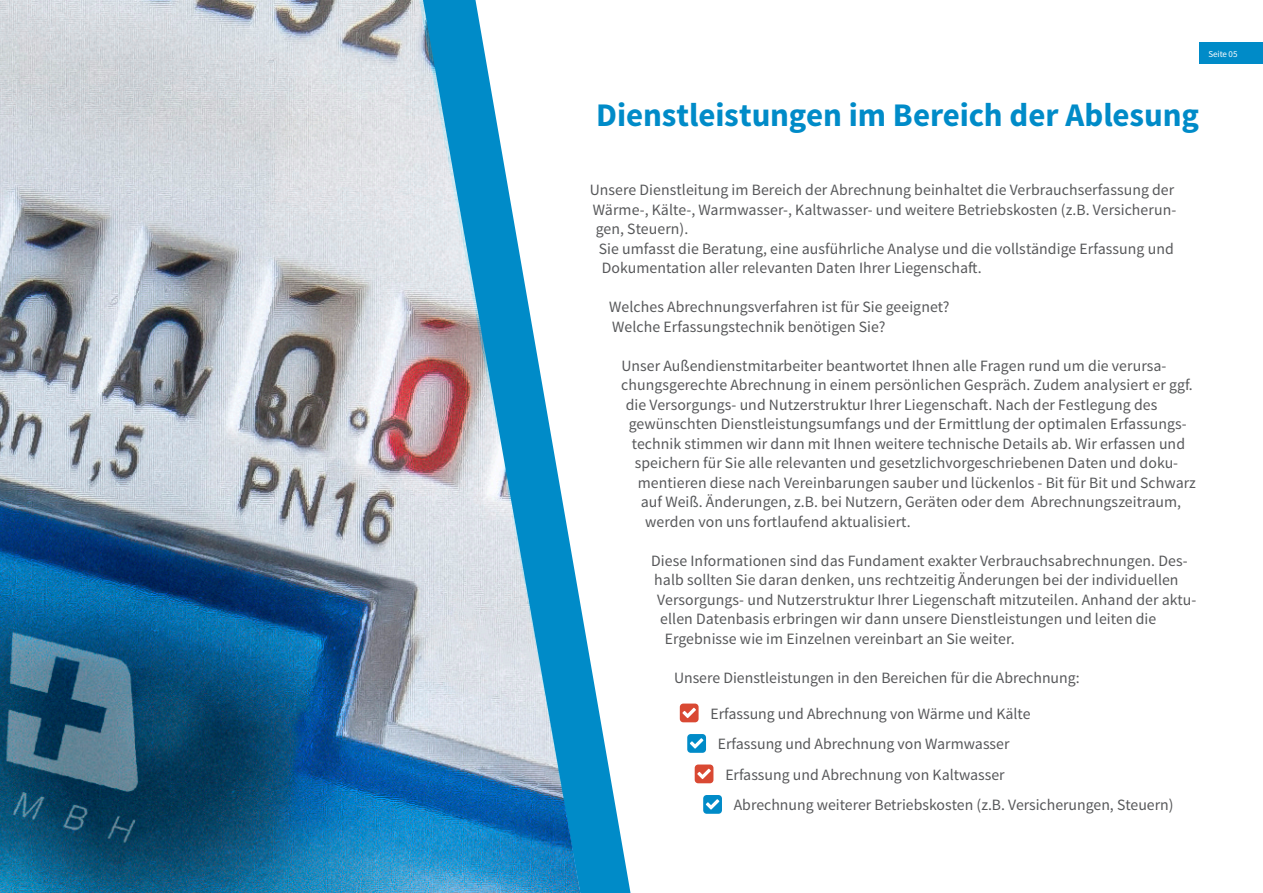
<style>
.page{position:relative;width:1263px;height:893px;background:#fff}
.page>*{position:absolute;margin:0;border:0;box-sizing:border-box;transform-origin:0 0}
.copy{font:700 33px "Source Sans Pro";letter-spacing:-.005em;color:#008bc8}
.Copy_Block{font:15.75px/19.5px "Source Sans Pro";letter-spacing:.005em;color:#57585a}
.Copy_Block-2{font:9px "Source Sans Pro";letter-spacing:-.01em;color:#fff}
</style>
<div class="page">
<img style="left:0;top:0;width:417px;height:893px">
<svg style="left:417px;top:0;width:214px;height:893px"></svg>
<div style="left:1199px;top:43px;width:64px;height:21px;background:#008bc8"></div>
<svg style="left:680px;top:703px;width:19px;height:19px"></svg>
<svg style="left:687px;top:734px;width:19px;height:19px"></svg>
<svg style="left:695px;top:764px;width:18px;height:19px"></svg>
<svg style="left:703px;top:795px;width:19px;height:19px"></svg>
<p class="Copy_Block-2" style="left:1208px;top:48px;width:30px">Seite 05</p>
<p class="copy" style="left:596px;top:94px;width:604px">Dienstleistungen im Bereich der Ablesung</p>
<p class="Copy_Block" style="left:590px;top:181px;width:588px">Unsere Dienstleitung im Bereich der Abrechnung beinhaltet die Verbrauchserfassung der<br>Wärme-, Kälte-, Warmwasser-, Kaltwasser- und weitere Betriebskosten (z.B. Versicherun&shy;gen, Steuern).</p>
<p class="Copy_Block" style="left:599px;top:239px;width:576px">Sie umfasst die Beratung, eine ausführliche Analyse und die vollständige Erfassung und<br>Dokumentation aller relevanten Daten Ihrer Liegenschaft.</p>
<p class="Copy_Block" style="left:609px;top:298px;width:342px">Welches Abrechnungsverfahren ist für Sie geeignet?</p>
<p class="Copy_Block" style="left:612px;top:317px;width:275px">Welche Erfassungstechnik benötigen Sie?</p>
<p class="Copy_Block" style="left:621px;top:356px;width:547px">Unser Außendienstmitarbeiter beantwortet Ihnen alle Fragen rund um die verursa-</p>
<p class="Copy_Block" style="left:621px;top:376px;width:573px">chungsgerechte Abrechnung in einem persönlichen Gespräch. Zudem analysiert er ggf.</p>
<p class="Copy_Block" style="left:626px;top:395px;width:533px">die Versorgungs- und Nutzerstruktur Ihrer Liegenschaft. Nach der Festlegung des</p>
<p class="Copy_Block" style="left:629px;top:415px;width:559px">gewünschten Dienstleistungsumfangs und der Ermittlung der optimalen Erfassungs-</p>
<p class="Copy_Block" style="left:632px;top:434px;width:555px">technik stimmen wir dann mit Ihnen weitere technische Details ab. Wir erfassen und</p>
<p class="Copy_Block" style="left:635px;top:454px;width:545px">speichern für Sie alle relevanten und gesetzlichvorgeschriebenen Daten und doku-</p>
<p class="Copy_Block" style="left:638px;top:473px;width:560px">mentieren diese nach Vereinbarungen sauber und lückenlos - Bit für Bit und Schwarz</p>
<p class="Copy_Block" style="left:641px;top:493px;width:542px">auf Weiß. Änderungen, z.B. bei Nutzern, Geräten oder dem Abrechnungszeitraum,</p>
<p class="Copy_Block" style="left:645px;top:512px;width:267px">werden von uns fortlaufend aktualisiert.</p>
<p class="Copy_Block" style="left:651px;top:551px;width:538px">Diese Informationen sind das Fundament exakter Verbrauchsabrechnungen. Des-</p>
<p class="Copy_Block" style="left:654px;top:571px;width:526px">halb sollten Sie daran denken, uns rechtzeitig Änderungen bei der individuellen</p>
<p class="Copy_Block" style="left:657px;top:590px;width:541px">Versorgungs- und Nutzerstruktur Ihrer Liegenschaft mitzuteilen. Anhand der aktu-</p>
<p class="Copy_Block" style="left:660px;top:610px;width:498px">ellen Datenbasis erbringen wir dann unsere Dienstleistungen und leiten die</p>
<p class="Copy_Block" style="left:665px;top:629px;width:351px">Ergebnisse wie im Einzelnen vereinbart an Sie weiter.</p>
<p class="Copy_Block" style="left:674px;top:668px;width:407px">Unsere Dienstleistungen in den Bereichen für die Abrechnung:</p>
<p class="Copy_Block" style="left:710px;top:704px;width:322px">Erfassung und Abrechnung von Wärme und Kälte</p>
<p class="Copy_Block" style="left:718px;top:735px;width:293px">Erfassung und Abrechnung von Warmwasser</p>
<p class="Copy_Block" style="left:725px;top:765px;width:281px">Erfassung und Abrechnung von Kaltwasser</p>
<p class="Copy_Block" style="left:734px;top:796px;width:441px">Abrechnung weiterer Betriebskosten (z.B. Versicherungen, Steuern)</p>
</div>
